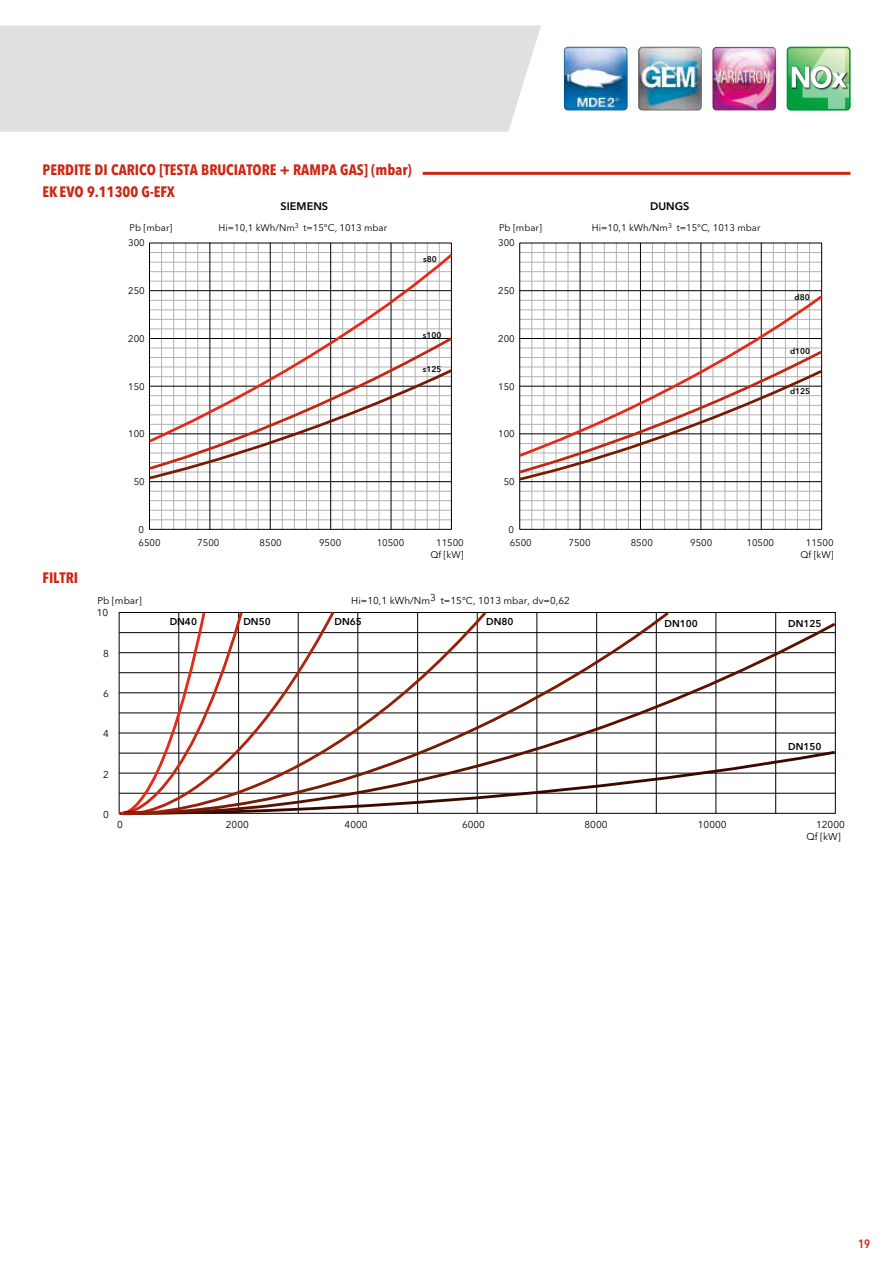
<style>
.page{position:relative;width:893px;height:1263px;background:#fff}
.page>*{position:absolute;margin:0;border:0;box-sizing:border-box;transform-origin:0 0}
.t1{font:700 condensed 15px "Avenir Next LT Pro";color:#cb2815}
.t2{font:600 condensed 12px "Avenir Next LT Pro";color:#cb2815}
.t3{font:600 10.95px "Avenir Next LT Pro";color:#000}
.t4{font:9.9px "Avenir Next LT Pro";color:#000}
.t5{font:600 9.9px "Avenir Next LT Pro";color:#000}
.t6{font:9.6px/11.9px "Avenir Next LT Pro";color:#000;text-align:center}
.t7{font:600 8.25px "Avenir Next LT Pro";color:#000}
</style>
<div class="page">
<hr style="left:423px;top:172px;width:427px;height:3px;background:#cb2815">
<div style="left:0;top:26px;width:541px;height:106px;background:#e0e0df"></div>
<hr style="left:149px;top:519px;width:302px;height:1px;background:#b3b2b2">
<hr style="left:149px;top:510px;width:302px;height:1px;background:#b3b2b2">
<hr style="left:149px;top:500px;width:302px;height:1px;background:#b3b2b2">
<hr style="left:149px;top:491px;width:302px;height:1px;background:#b3b2b2">
<hr style="left:439px;top:243px;width:1px;height:286px;background:#b3b2b2">
<hr style="left:427px;top:243px;width:1px;height:286px;background:#b3b2b2">
<hr style="left:415px;top:243px;width:1px;height:286px;background:#b3b2b2">
<hr style="left:403px;top:243px;width:1px;height:286px;background:#b3b2b2">
<hr style="left:379px;top:243px;width:1px;height:286px;background:#b3b2b2">
<hr style="left:366px;top:243px;width:1px;height:286px;background:#b3b2b2">
<hr style="left:354px;top:243px;width:1px;height:286px;background:#b3b2b2">
<hr style="left:342px;top:243px;width:1px;height:286px;background:#b3b2b2">
<hr style="left:318px;top:243px;width:1px;height:286px;background:#b3b2b2">
<hr style="left:306px;top:243px;width:1px;height:286px;background:#b3b2b2">
<hr style="left:294px;top:243px;width:1px;height:286px;background:#b3b2b2">
<hr style="left:282px;top:243px;width:1px;height:286px;background:#b3b2b2">
<hr style="left:258px;top:243px;width:1px;height:286px;background:#b3b2b2">
<hr style="left:246px;top:243px;width:1px;height:286px;background:#b3b2b2">
<hr style="left:234px;top:243px;width:1px;height:286px;background:#b3b2b2">
<hr style="left:222px;top:243px;width:1px;height:286px;background:#b3b2b2">
<hr style="left:197px;top:243px;width:1px;height:286px;background:#b3b2b2">
<hr style="left:185px;top:243px;width:1px;height:286px;background:#b3b2b2">
<hr style="left:173px;top:243px;width:1px;height:286px;background:#b3b2b2">
<hr style="left:161px;top:243px;width:1px;height:286px;background:#b3b2b2">
<hr style="left:149px;top:481px;width:302px;height:1px;background:#000">
<hr style="left:391px;top:243px;width:1px;height:286px;background:#000">
<hr style="left:330px;top:243px;width:1px;height:286px;background:#000">
<hr style="left:270px;top:243px;width:1px;height:286px;background:#000">
<hr style="left:210px;top:243px;width:1px;height:286px;background:#000">
<svg style="left:149px;top:251px;width:303px;height:84px"></svg>
<svg style="left:149px;top:335px;width:303px;height:146px"></svg>
<hr style="left:520px;top:519px;width:302px;height:1px;background:#b3b2b2">
<hr style="left:520px;top:510px;width:302px;height:1px;background:#b3b2b2">
<hr style="left:520px;top:500px;width:302px;height:1px;background:#b3b2b2">
<hr style="left:520px;top:491px;width:302px;height:1px;background:#b3b2b2">
<hr style="left:520px;top:281px;width:302px;height:1px;background:#b3b2b2">
<hr style="left:520px;top:271px;width:302px;height:1px;background:#b3b2b2">
<hr style="left:520px;top:262px;width:302px;height:1px;background:#b3b2b2">
<hr style="left:520px;top:252px;width:302px;height:1px;background:#b3b2b2">
<hr style="left:809px;top:243px;width:1px;height:286px;background:#b3b2b2">
<hr style="left:797px;top:243px;width:1px;height:286px;background:#b3b2b2">
<hr style="left:785px;top:243px;width:1px;height:286px;background:#b3b2b2">
<hr style="left:773px;top:243px;width:1px;height:286px;background:#b3b2b2">
<hr style="left:749px;top:243px;width:1px;height:286px;background:#b3b2b2">
<hr style="left:737px;top:243px;width:1px;height:286px;background:#b3b2b2">
<hr style="left:725px;top:243px;width:1px;height:286px;background:#b3b2b2">
<hr style="left:713px;top:243px;width:1px;height:286px;background:#b3b2b2">
<hr style="left:688px;top:243px;width:1px;height:286px;background:#b3b2b2">
<hr style="left:676px;top:243px;width:1px;height:286px;background:#b3b2b2">
<hr style="left:664px;top:243px;width:1px;height:286px;background:#b3b2b2">
<hr style="left:652px;top:243px;width:1px;height:286px;background:#b3b2b2">
<hr style="left:628px;top:243px;width:1px;height:286px;background:#b3b2b2">
<hr style="left:616px;top:243px;width:1px;height:286px;background:#b3b2b2">
<hr style="left:604px;top:243px;width:1px;height:286px;background:#b3b2b2">
<hr style="left:592px;top:243px;width:1px;height:286px;background:#b3b2b2">
<hr style="left:568px;top:243px;width:1px;height:286px;background:#b3b2b2">
<hr style="left:556px;top:243px;width:1px;height:286px;background:#b3b2b2">
<hr style="left:544px;top:243px;width:1px;height:286px;background:#b3b2b2">
<hr style="left:531px;top:243px;width:1px;height:286px;background:#b3b2b2">
<hr style="left:520px;top:290px;width:302px;height:1px;background:#000">
<hr style="left:761px;top:243px;width:1px;height:286px;background:#000">
<hr style="left:700px;top:243px;width:1px;height:286px;background:#000">
<hr style="left:640px;top:243px;width:1px;height:286px;background:#000">
<hr style="left:580px;top:243px;width:1px;height:286px;background:#000">
<svg style="left:519px;top:293px;width:304px;height:55px"></svg>
<svg style="left:519px;top:348px;width:304px;height:134px"></svg>
<hr style="left:775px;top:612px;width:1px;height:201px;background:#000">
<hr style="left:716px;top:612px;width:1px;height:201px;background:#000">
<svg style="left:118px;top:612px;width:2px;height:203px"></svg>
<svg style="left:671px;top:620px;width:165px;height:194px"></svg>
<svg style="left:489px;top:612px;width:182px;height:202px"></svg>
<svg style="left:120px;top:612px;width:369px;height:204px"></svg>
<img style="left:712px;top:47px;width:64px;height:63px">
<svg style="left:787px;top:47px;width:63px;height:63px;background:#7fc68f"></svg>
<img style="left:638px;top:47px;width:64px;height:63px">
<img style="left:564px;top:47px;width:64px;height:63px">
<h1 class="t1" style="left:43px;top:160px;width:371px">PERDITE DI CARICO [TESTA BRUCIATORE + RAMPA GAS] (mbar)</h1>
<h1 class="t1" style="left:43px;top:183px;width:134px">EKEVO 9.11300 G-EFX</h1>
<p class="t3" style="left:281px;top:199px;width:49px">SIEMENS</p>
<p class="t3" style="left:650px;top:199px;width:41px">DUNGS</p>
<p class="t6" style="left:219px;top:222px;width:82px">Hi=10,1 kWh/Nm<sup>3</sup></p>
<p class="t6" style="left:130px;top:222px;width:44px">Pb [mbar]</p>
<p class="t6" style="left:303px;top:222px;width:85px">t=15°C, 1013 mbar</p>
<p class="t6" style="left:592px;top:222px;width:82px">Hi=10,1 kWh/Nm<sup>3</sup></p>
<p class="t6" style="left:499px;top:222px;width:44px">Pb [mbar]</p>
<p class="t6" style="left:677px;top:222px;width:85px">t=15°C, 1013 mbar</p>
<p class="t6" style="left:128px;top:237px;width:18px">300</p>
<p class="t6" style="left:498px;top:237px;width:18px">300</p>
<p class="t7" style="left:423px;top:254px;width:15px">s80</p>
<p class="t6" style="left:128px;top:285px;width:18px">250</p>
<p class="t6" style="left:498px;top:285px;width:18px">250</p>
<p class="t7" style="left:794px;top:292px;width:17px">d80</p>
<p class="t6" style="left:128px;top:332px;width:18px">200</p>
<p class="t6" style="left:128px;top:380px;width:18px">150</p>
<p class="t7" style="left:423px;top:330px;width:20px">s100</p>
<p class="t7" style="left:423px;top:364px;width:20px">s125</p>
<p class="t6" style="left:498px;top:332px;width:18px">200</p>
<p class="t6" style="left:498px;top:380px;width:18px">150</p>
<p class="t7" style="left:790px;top:346px;width:22px">d100</p>
<p class="t7" style="left:790px;top:386px;width:22px">d125</p>
<p class="t6" style="left:128px;top:428px;width:18px">100</p>
<p class="t6" style="left:498px;top:428px;width:18px">100</p>
<p class="t6" style="left:134px;top:476px;width:13px">50</p>
<p class="t6" style="left:504px;top:476px;width:13px">50</p>
<p class="t6" style="left:139px;top:523px;width:7px">0</p>
<p class="t6" style="left:508px;top:523px;width:7px">0</p>
<p class="t6" style="left:139px;top:536px;width:24px">6500</p>
<p class="t6" style="left:197px;top:536px;width:24px">7500</p>
<p class="t6" style="left:260px;top:536px;width:24px">8500</p>
<p class="t6" style="left:319px;top:536px;width:24px">9500</p>
<p class="t6" style="left:377px;top:536px;width:29px">10500</p>
<p class="t6" style="left:436px;top:536px;width:29px">11500</p>
<p class="t6" style="left:430px;top:548px;width:35px">Qf [kW]</p>
<p class="t6" style="left:510px;top:536px;width:24px">6500</p>
<p class="t6" style="left:568px;top:536px;width:24px">7500</p>
<p class="t6" style="left:631px;top:536px;width:24px">8500</p>
<p class="t6" style="left:690px;top:536px;width:24px">9500</p>
<p class="t6" style="left:746px;top:536px;width:29px">10500</p>
<p class="t6" style="left:800px;top:536px;width:35px">11500<br>Qf [kW]</p>
<h1 class="t1" style="left:43px;top:569px;width:37px">FILTRI</h1>
<p class="t4" style="left:97px;top:594px;width:46px">Pb [mbar]</p>
<p class="t4" style="left:351px;top:594px;width:220px">Hi=10,1 kWh/Nm3 t=15°C, 1013 mbar, dv=0,62</p>
<p class="t4" style="left:97px;top:607px;width:13px">10</p>
<p class="t4" style="left:103px;top:647px;width:7px">8</p>
<p class="t4" style="left:103px;top:688px;width:7px">6</p>
<p class="t5" style="left:170px;top:615px;width:29px">DN40</p>
<p class="t5" style="left:243px;top:615px;width:29px">DN50</p>
<p class="t5" style="left:335px;top:615px;width:29px">DN65</p>
<p class="t5" style="left:486px;top:615px;width:29px">DN80</p>
<p class="t5" style="left:664px;top:618px;width:35px">DN100</p>
<p class="t5" style="left:788px;top:618px;width:35px">DN125</p>
<p class="t4" style="left:103px;top:728px;width:7px">4</p>
<p class="t4" style="left:103px;top:768px;width:7px">2</p>
<p class="t5" style="left:788px;top:740px;width:35px">DN150</p>
<p class="t4" style="left:103px;top:809px;width:7px">0</p>
<p class="t4" style="left:117px;top:819px;width:7px">0</p>
<p class="t4" style="left:226px;top:819px;width:24px">2000</p>
<p class="t4" style="left:345px;top:819px;width:24px">4000</p>
<p class="t4" style="left:462px;top:819px;width:24px">6000</p>
<p class="t4" style="left:585px;top:819px;width:24px">8000</p>
<p class="t4" style="left:698px;top:819px;width:30px">10000</p>
<p class="t4" style="left:816px;top:819px;width:30px">12000</p>
<p class="t4" style="left:806px;top:831px;width:36px">Qf [kW]</p>
<p class="t2" style="left:858px;top:1237px;width:13px">19</p>
</div>
